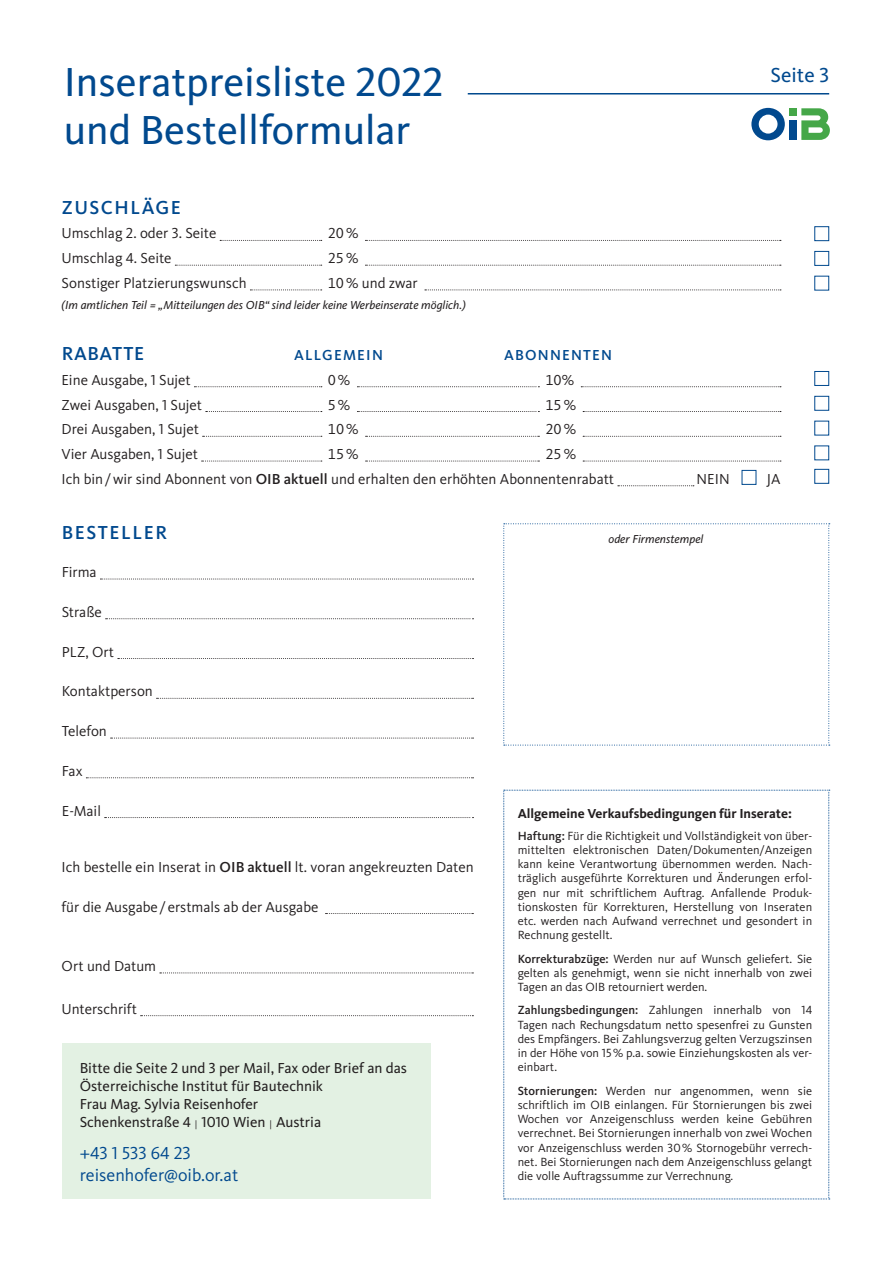
<style>
.page{position:relative;width:893px;height:1263px;background:#fff}
.page>*{position:absolute;margin:0;border:0;box-sizing:border-box;transform-origin:0 0}
.t1{font:42px "Kievit Pro";color:#01498e}
.t2{font:21px "Kievit Pro";color:#01498e}
.Body_Copy___Headline{font:500 19.5px "Kievit Pro";letter-spacing:.08em;color:#01498e}
.Body_Copy___Headline-2{font:500 19.5px "Kievit Pro";letter-spacing:.035em;color:#01498e}
.t3{font:18px "Kievit Pro";color:#01498e}
.t4{font:15px "Kievit Pro";color:#231f20}
.t5{font:15px "Kievit Pro";color:#231f20}
.Body_Copy___Headline-3{font:500 15px "Kievit Pro";letter-spacing:.08em;color:#01498e}
.t6{font:700 13.5px "Kievit Pro";color:#231f20}
.t7{font:12.3px/14.2px "Kievit Pro";color:#231f20;text-align:justify}
.t8{font:italic 12px "Kievit Pro";color:#231f20}
.s1{font-weight:500}
.s2{font-size:9px}
</style>
<div class="page">
<svg style="left:220px;top:240px;width:102px;height:1px"></svg>
<svg style="left:365px;top:240px;width:416px;height:1px"></svg>
<svg style="left:175px;top:265px;width:147px;height:1px"></svg>
<svg style="left:365px;top:265px;width:416px;height:1px"></svg>
<svg style="left:250px;top:290px;width:72px;height:1px"></svg>
<svg style="left:425px;top:290px;width:356px;height:1px"></svg>
<div style="left:814px;top:226px;width:15px;height:15px;border:1px solid #01498e"></div>
<svg style="left:194px;top:386px;width:128px;height:1px"></svg>
<svg style="left:357px;top:386px;width:182px;height:1px"></svg>
<svg style="left:581px;top:386px;width:200px;height:1px"></svg>
<svg style="left:206px;top:411px;width:116px;height:1px"></svg>
<svg style="left:357px;top:411px;width:182px;height:1px"></svg>
<svg style="left:583px;top:411px;width:198px;height:1px"></svg>
<svg style="left:203px;top:436px;width:119px;height:1px"></svg>
<svg style="left:366px;top:436px;width:173px;height:1px"></svg>
<svg style="left:583px;top:436px;width:198px;height:1px"></svg>
<svg style="left:202px;top:461px;width:120px;height:1px"></svg>
<svg style="left:366px;top:461px;width:173px;height:1px"></svg>
<svg style="left:583px;top:461px;width:198px;height:1px"></svg>
<svg style="left:618px;top:485px;width:76px;height:1px"></svg>
<svg style="left:100px;top:579px;width:373px;height:1px"></svg>
<svg style="left:106px;top:618px;width:367px;height:1px"></svg>
<svg style="left:118px;top:658px;width:355px;height:1px"></svg>
<svg style="left:157px;top:698px;width:316px;height:1px"></svg>
<svg style="left:111px;top:738px;width:362px;height:1px"></svg>
<svg style="left:86px;top:777px;width:387px;height:1px"></svg>
<svg style="left:105px;top:817px;width:368px;height:1px"></svg>
<svg style="left:503px;top:523px;width:327px;height:223px"></svg>
<svg style="left:326px;top:913px;width:147px;height:1px"></svg>
<svg style="left:160px;top:973px;width:313px;height:1px"></svg>
<svg style="left:141px;top:1015px;width:332px;height:1px"></svg>
<div style="left:814px;top:251px;width:15px;height:15px;border:1px solid #01498e"></div>
<div style="left:814px;top:371px;width:15px;height:15px;border:1px solid #01498e"></div>
<div style="left:814px;top:396px;width:15px;height:15px;border:1px solid #01498e"></div>
<div style="left:814px;top:469px;width:15px;height:15px;border:1px solid #01498e"></div>
<div style="left:742px;top:470px;width:14px;height:15px;border:1px solid #01498e"></div>
<svg style="left:751px;top:108px;width:34px;height:32px"></svg>
<div style="left:789px;top:120px;width:7px;height:20px;background:#01498e"></div>
<div style="left:789px;top:108px;width:7px;height:7px;background:#45a748"></div>
<svg style="left:801px;top:108px;width:29px;height:32px"></svg>
<hr style="left:468px;top:93px;width:361px;height:2px;background:#01498e">
<svg style="left:503px;top:790px;width:327px;height:409px"></svg>
<div style="left:62px;top:1043px;width:369px;height:156px;background:#e3f1e3"></div>
<p class="t1" style="left:64px;top:57px;width:381px">Inseratpreisliste 2022</p>
<p class="t1" style="left:64px;top:105px;width:348px">und Bestellformular</p>
<p class="t2" style="left:771px;top:63px;width:60px">Seite 3</p>
<p class="Body_Copy___Headline" style="left:62px;top:195px;width:121px">ZUSCHLÄGE</p>
<p class="t4" style="left:62px;top:224px;width:156px">Umschlag 2. oder 3. Seite</p>
<p class="t4" style="left:328px;top:224px;width:32px">20%</p>
<p class="t4" style="left:62px;top:249px;width:111px">Umschlag 4. Seite</p>
<p class="t4" style="left:328px;top:249px;width:32px">25%</p>
<p class="t4" style="left:62px;top:274px;width:187px">Sonstiger Platzierungswunsch</p>
<p class="t4" style="left:328px;top:274px;width:92px">10% und zwar</p>
<p class="t8" style="left:62px;top:298px;width:406px">(Im amtlichen Teil = „Mitteilungen des OIB“ sind leider keine Werbeinserate möglich.)</p>
<p class="Body_Copy___Headline-2" style="left:62px;top:342px;width:84px">RABATTE</p>
<p class="Body_Copy___Headline-3" style="left:294px;top:346px;width:90px">ALLGEMEIN</p>
<p class="Body_Copy___Headline-3" style="left:504px;top:346px;width:109px">ABONNENTEN</p>
<p class="t4" style="left:62px;top:371px;width:131px">Eine Ausgabe, 1 Sujet</p>
<p class="t4" style="left:328px;top:371px;width:24px">0%</p>
<p class="t4" style="left:545px;top:371px;width:30px">10%</p>
<p class="t4" style="left:62px;top:395px;width:142px">Zwei Ausgaben, 1 Sujet</p>
<p class="t4" style="left:328px;top:395px;width:24px">5%</p>
<p class="t4" style="left:545px;top:395px;width:32px">15%</p>
<p class="t4" style="left:62px;top:420px;width:139px">Drei Ausgaben, 1 Sujet</p>
<p class="t4" style="left:328px;top:420px;width:32px">10%</p>
<p class="t4" style="left:545px;top:420px;width:32px">20%</p>
<p class="t4" style="left:62px;top:445px;width:138px">Vier Ausgaben, 1 Sujet</p>
<p class="t4" style="left:328px;top:445px;width:32px">15%</p>
<p class="t4" style="left:545px;top:445px;width:32px">25%</p>
<p class="t4" style="left:62px;top:470px;width:554px">Ich bin/wir sind Abonnent von <span class="s1">OIB aktuell</span> und erhalten den erhöhten Abonnentenrabatt</p>
<p class="t4" style="left:697px;top:470px;width:35px">NEIN</p>
<p class="t4" style="left:767px;top:470px;width:15px">JA</p>
<p class="Body_Copy___Headline" style="left:62px;top:521px;width:107px">BESTELLER</p>
<p class="t4" style="left:62px;top:563px;width:36px">Firma</p>
<p class="t4" style="left:62px;top:603px;width:42px">Straße</p>
<p class="t4" style="left:62px;top:642px;width:54px">PLZ, Ort</p>
<p class="t4" style="left:62px;top:682px;width:93px">Kontaktperson</p>
<p class="t4" style="left:62px;top:722px;width:47px">Telefon</p>
<p class="t4" style="left:62px;top:762px;width:22px">Fax</p>
<p class="t4" style="left:62px;top:801px;width:41px">E-Mail</p>
<p class="t8" style="left:608px;top:532px;width:96px">oder Firmenstempel</p>
<p class="t6" style="left:518px;top:805px;width:276px">Allgemeine Verkaufsbedingungen für Inserate:</p>
<p class="t7" style="left:518px;top:828px;width:296px"><span class="s1">Haftung:</span> Für die Richtigkeit und Vollständigkeit von über&shy;mittelten elektronischen Daten/Dokumenten/Anzeigen kann keine Verantwortung übernommen werden. Nach&shy;träglich ausgeführte Korrekturen und Änderungen erfol&shy;gen nur mit schriftlichem Auftrag. Anfallende Produk&shy;tionskosten für Korrekturen, Herstellung von Inseraten etc. werden nach Aufwand verrechnet und gesondert in Rechnung gestellt.</p>
<p class="t7" style="left:518px;top:951px;width:296px"><span class="s1">Korrekturabzüge:</span> Werden nur auf Wunsch geliefert. Sie gelten als genehmigt, wenn sie nicht innerhalb von zwei Tagen an das OIB retourniert werden.</p>
<p class="t7" style="left:518px;top:1003px;width:296px"><span class="s1">Zahlungsbedingungen:</span> Zahlungen innerhalb von 14<br>Tagen nach Rechungsdatum netto spesenfrei zu Gunsten des Empfängers. Bei Zahlungsverzug gelten Verzugszinsen in der Höhe von 15% p.a. sowie Einziehungskosten als ver&shy;einbart.</p>
<p class="t7" style="left:518px;top:1083px;width:296px"><span class="s1">Stornierungen:</span> Werden nur angenommen, wenn sie schriftlich im OIB einlangen. Für Stornierungen bis zwei Wochen vor Anzeigenschluss werden keine Gebühren verrechnet. Bei Stornierungen innerhalb von zwei Wochen vor Anzeigenschluss werden 30% Stornogebühr verrech&shy;net. Bei Stornierungen nach dem Anzeigenschluss gelangt die volle Auftragssumme zur Verrechnung.</p>
<p class="t4" style="left:62px;top:858px;width:413px">Ich bestelle ein Inserat in <span class="s1">OIB aktuell</span> lt. voran angekreuzten Daten</p>
<p class="t4" style="left:62px;top:897px;width:258px">für die Ausgabe / erstmals ab der Ausgabe</p>
<p class="t4" style="left:62px;top:957px;width:96px">Ort und Datum</p>
<p class="t4" style="left:62px;top:1000px;width:77px">Unterschrift</p>
<p class="t5" style="left:80px;top:1059px;width:329px">Bitte die Seite 2 und 3 per Mail, Fax oder Brief an das</p>
<p class="t5" style="left:80px;top:1077px;width:245px">Österreichische Institut für Bautechnik</p>
<p class="t5" style="left:80px;top:1095px;width:180px">Frau Mag. Sylvia Reisenhofer</p>
<p class="t5" style="left:80px;top:1113px;width:243px">Schenkenstraße 4 <span class="s2">|</span> 1010 Wien <span class="s2">|</span> Austria</p>
<p class="t3" style="left:80px;top:1142px;width:113px">+43 1 533 64 23</p>
<p class="t3" style="left:80px;top:1164px;width:160px">reisenhofer@oib.or.at</p>
</div>
